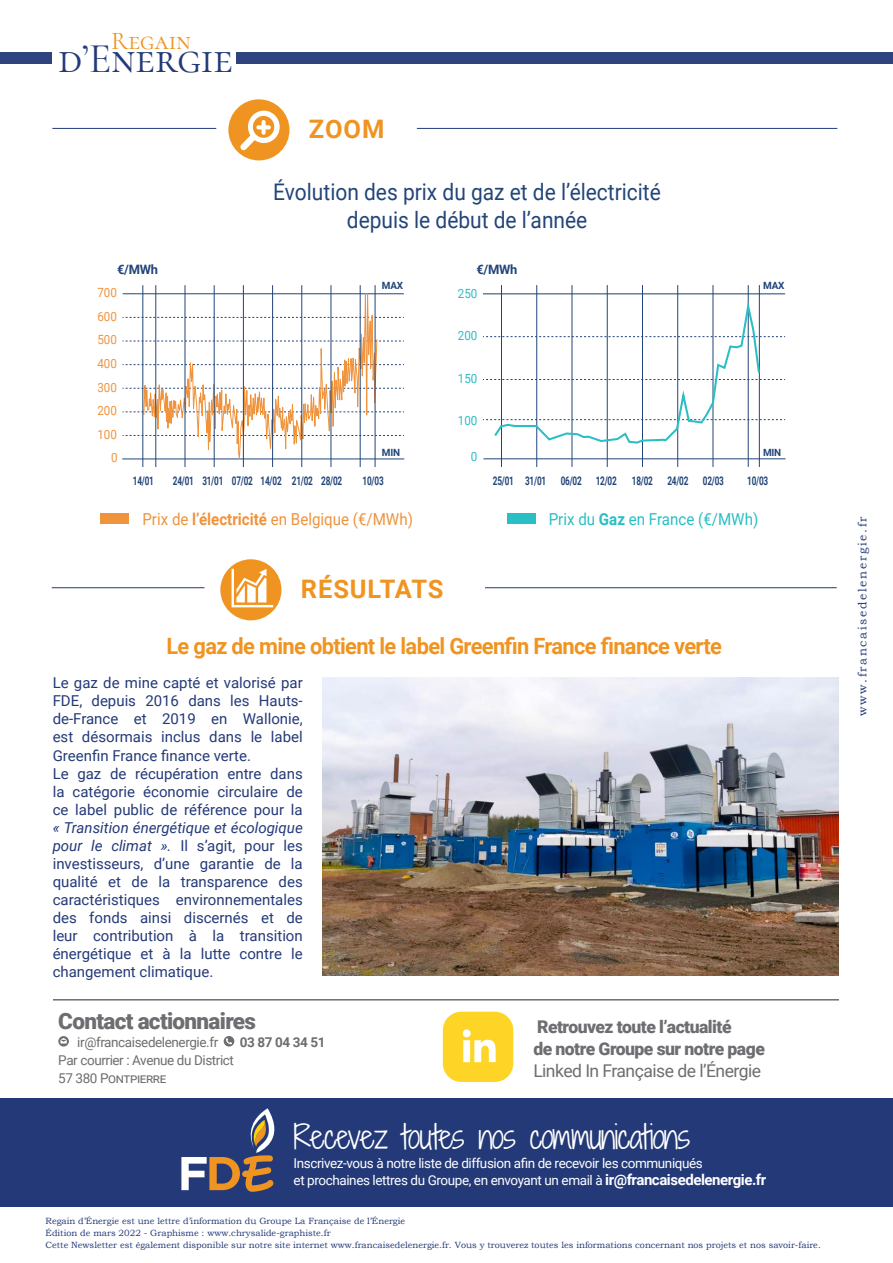
<style>
.page{position:relative;width:893px;height:1263px;background:#fff}
.page>*{position:absolute;margin:0;border:0;box-sizing:border-box;transform-origin:0 0}
.t1{font:42.45px "Cormorant Garamond";color:#243a78}
.t2{font:300 31.5px "Shadows Into";letter-spacing:-.03em;color:#fff}
.t3{font:25.65px "Cormorant Garamond";color:#f09421}
.t4{font:700 25.5px "Roboto";letter-spacing:.035em;color:#f09421}
.t5{font:22.95px/27.5px "Roboto";color:#224579;text-align:center;scale:.92 1}
.t6{font:700 22.5px "Roboto";letter-spacing:-.03em;color:#f09421}
.t7{font:900 22.5px "Roboto";letter-spacing:-.03em;color:#6d6e71}
.t8{font:900 17.55px/22.4px "Roboto";letter-spacing:-.03em;color:#6d6e71}
.t9{font:17.55px "Roboto";letter-spacing:-.03em;color:#6d6e71}
.t10{font:16.5px "Roboto";color:#ef933d;scale:.92 1}
.t11{font:16.5px "Roboto";color:#2abec5;scale:.92 1}
.t12{font:15px/18px "Roboto";color:#243a78}
.t13{font:13.5px/16.5px "Roboto";letter-spacing:-.03em;color:#fff}
.t14{font:13.5px/18px "Roboto";letter-spacing:-.03em;color:#6d6e71}
.t15{font:700 13.5px "Roboto";letter-spacing:-.03em;color:#6d6e71}
.t16{font:700 12.9px "Roboto";letter-spacing:-.025em;color:#224579}
.t17{font:12.6px/23.5px "Roboto";color:#ef933d;text-align:right;scale:.92 1}
.t18{font:12.6px "Roboto";color:#2abec5;scale:.92 1}
.t19{font:700 12px "Roboto";letter-spacing:-.025em;color:#224579;scale:.69 1}
.t20{font:12px "Bookman Old Style";letter-spacing:.14em;color:#243a78}
.t21{font:700 9.9px "Roboto";letter-spacing:-.025em;color:#224579}
.t22{font:9px/12px "Bookman Old Style";color:#243a78}
.s1{font-weight:700}
.s2{font-style:italic}
.s3{font-weight:700;font-size:15px}
</style>
<div class="page">
<div style="left:0;top:53px;width:893px;height:11px;background:#2f447e"></div>
<div style="left:53px;top:42px;width:183px;height:38px;background:#fff"></div>
<hr style="left:52px;top:587px;width:152px;height:1px;background:#243a78">
<hr style="left:457px;top:587px;width:380px;height:1px;background:#243a78">
<div style="left:208px;top:566px;width:277px;height:54px;background:#fff"></div>
<div style="left:220px;top:559px;width:61px;height:61px;background:#f09421;border-radius:50%"></div>
<svg style="left:232px;top:569px;width:41px;height:38px"></svg>
<img style="left:323px;top:677px;width:516px;height:298px">
<div style="left:0;top:1193px;width:893px;height:13px;background:#243a78"></div>
<div style="left:0;top:1099px;width:893px;height:95px;background:#243a78"></div>
<svg style="left:58px;top:1036px;width:11px;height:10px"></svg>
<svg style="left:224px;top:1036px;width:10px;height:10px"></svg>
<hr style="left:53px;top:999px;width:786px;height:1px;background:#6d6e71">
<div style="left:443px;top:1012px;width:70px;height:70px;background:#fed527;border-radius:18px"></div>
<svg style="left:463px;top:1029px;width:33px;height:33px"></svg>
<svg style="left:181px;top:1108px;width:94px;height:84px"></svg>
<div style="left:228px;top:99px;width:61px;height:61px;background:#f09421;border-radius:50%"></div>
<hr style="left:52px;top:128px;width:164px;height:1px;background:#243a78">
<hr style="left:417px;top:128px;width:420px;height:1px;background:#243a78">
<svg style="left:240px;top:111px;width:40px;height:39px"></svg>
<div style="left:507px;top:513px;width:28px;height:10px;background:#2abec5"></div>
<div style="left:101px;top:513px;width:28px;height:10px;background:#ef933d"></div>
<hr style="left:123px;top:293px;width:281px;height:1px;background:#224579">
<svg style="left:123px;top:317px;width:281px;height:1px"></svg>
<svg style="left:123px;top:341px;width:281px;height:1px"></svg>
<svg style="left:123px;top:364px;width:281px;height:1px"></svg>
<svg style="left:123px;top:388px;width:281px;height:1px"></svg>
<svg style="left:123px;top:412px;width:281px;height:1px"></svg>
<svg style="left:123px;top:435px;width:281px;height:1px"></svg>
<hr style="left:122px;top:458px;width:282px;height:1px;background:#224579">
<svg style="left:144px;top:285px;width:234px;height:182px"></svg>
<hr style="left:156px;top:285px;width:1px;height:182px;background:#224579">
<hr style="left:143px;top:285px;width:1px;height:182px;background:#224579">
<hr style="left:375px;top:285px;width:1px;height:182px;background:#224579">
<hr style="left:185px;top:285px;width:1px;height:182px;background:#224579">
<hr style="left:214px;top:285px;width:1px;height:182px;background:#224579">
<hr style="left:243px;top:285px;width:1px;height:182px;background:#224579">
<hr style="left:272px;top:285px;width:1px;height:182px;background:#224579">
<hr style="left:302px;top:285px;width:1px;height:182px;background:#224579">
<hr style="left:331px;top:285px;width:1px;height:182px;background:#224579">
<hr style="left:360px;top:285px;width:1px;height:182px;background:#224579">
<hr style="left:483px;top:293px;width:302px;height:1px;background:#224579">
<hr style="left:483px;top:458px;width:302px;height:1px;background:#224579">
<hr style="left:501px;top:285px;width:1px;height:182px;background:#224579">
<hr style="left:536px;top:285px;width:1px;height:182px;background:#224579">
<hr style="left:572px;top:285px;width:1px;height:182px;background:#224579">
<hr style="left:607px;top:285px;width:1px;height:182px;background:#224579">
<hr style="left:642px;top:285px;width:1px;height:182px;background:#224579">
<hr style="left:677px;top:285px;width:1px;height:182px;background:#224579">
<hr style="left:713px;top:285px;width:1px;height:182px;background:#224579">
<hr style="left:748px;top:285px;width:1px;height:182px;background:#224579">
<hr style="left:759px;top:285px;width:1px;height:182px;background:#224579">
<svg style="left:483px;top:295px;width:302px;height:150px"></svg>
<h3 class="t3" style="left:111px;top:25px;width:81px">Regain</h3>
<h1 class="t1" style="left:58px;top:33px;width:177px">d’Energie</h1>
<p class="t16" style="left:117px;top:260px;width:42px">€/MWh</p>
<p class="t17" style="left:97px;top:280px;width:23px">700</p>
<p class="t17" style="left:97px;top:304px;width:23px">600</p>
<p class="t17" style="left:97px;top:328px;width:23px">500</p>
<p class="t17" style="left:97px;top:351px;width:23px">400</p>
<p class="t17" style="left:97px;top:375px;width:23px">300</p>
<p class="t17" style="left:97px;top:398px;width:23px">200</p>
<p class="t17" style="left:97px;top:422px;width:23px">100<br>0</p>
<h3 class="t4" style="left:309px;top:111px;width:77px">ZOOM</h3>
<h3 class="t5" style="left:273px;top:178px;width:423px">Évolution des prix du gaz et de l’électricité depuis le début de l’année</h3>
<p class="t21" style="left:382px;top:279px;width:23px">MAX</p>
<p class="t21" style="left:382px;top:446px;width:20px">MIN</p>
<p class="t16" style="left:477px;top:260px;width:42px">€/MWh</p>
<p class="t18" style="left:458px;top:285px;width:23px">250</p>
<p class="t18" style="left:458px;top:326px;width:23px">200</p>
<p class="t18" style="left:458px;top:370px;width:23px">150</p>
<p class="t18" style="left:458px;top:411px;width:23px">100</p>
<p class="t18" style="left:471px;top:448px;width:9px">0</p>
<p class="t21" style="left:763px;top:279px;width:23px">MAX</p>
<p class="t21" style="left:763px;top:446px;width:20px">MIN</p>
<p class="t19" style="left:133px;top:473px;width:32px">14/01</p>
<p class="t19" style="left:173px;top:473px;width:247px">24/01 31/01 07/02 14/02 21/02 28/02</p>
<p class="t19" style="left:363px;top:473px;width:32px">10/03</p>
<p class="t19" style="left:493px;top:473px;width:181px">25/01 31/01 06/02 12/02</p>
<p class="t19" style="left:632px;top:473px;width:135px">18/02 24/02 02/03</p>
<p class="t19" style="left:747px;top:473px;width:32px">10/03</p>
<p class="t10" style="left:142px;top:507px;width:296px">Prix de <span class="s1">l’électricité</span> en Belgique (€/MWh)</p>
<p class="t11" style="left:549px;top:507px;width:229px">Prix du <span class="s1">Gaz</span> en France (€/MWh)</p>
<h3 class="t4" style="left:301px;top:571px;width:144px">RÉSULTATS</h3>
<h3 class="t6" style="left:166px;top:631px;width:557px">Le gaz de mine obtient le label Greenfin France finance verte</h3>
<p class="t12" style="left:53px;top:674px;width:252px">Le gaz de mine capté et valorisé par FDE, depuis 2016 dans les Hauts&shy;de-France et 2019 en Wallonie, est désormais inclus dans le label Greenfin France finance verte.<br>Le gaz de récupération entre dans la catégorie économie circulaire de ce label public de référence pour la</p>
<p class="t12" style="left:53px;top:818px;width:252px;text-align:justify"><span class="s2">« Transition énergétique et écologique pour le climat ».</span> Il s’agit, pour les investisseurs, d’une garantie de la qualité et de la transparence des caractéristiques environnementales des fonds ainsi discernés et de leur contribution à la transition énergétique et à la lutte contre le changement climatique.</p>
<h3 class="t7" style="left:58px;top:1005px;width:199px">Contact actionnaires</h3>
<p class="t14" style="left:77px;top:1032px;width:142px">ir@francaisedelenergie.fr</p>
<p class="t15" style="left:240px;top:1032px;width:87px">03 87 04 34 51</p>
<p class="t14" style="left:58px;top:1050px;width:177px">Par courrier : Avenue du District<br>57 380 Pontpierre</p>
<p class="t8" style="left:533px;top:1015px;width:233px">Retrouvez toute l’actualité<br>de notre Groupe sur notre page</p>
<p class="t9" style="left:533px;top:1059px;width:229px">Linked In Française de l’Énergie</p>
<h2 class="t2" style="left:294px;top:1113px;width:398px">Recevez toutes nos communications</h2>
<p class="t13" style="left:294px;top:1154px;width:474px">Inscrivez-vous à notre liste de diffusion afin de recevoir les communiqués<br>et prochaines lettres du Groupe, en envoyant un email à <span class="s3">ir@francaisedelenergie.fr</span></p>
<p class="t22" style="left:46px;top:1215px;width:777px">Regain d’Énergie est une lettre d’information du Groupe La Française de l’Énergie<br>Édition de mars 2022 - Graphisme : www.chrysalide-graphiste.fr<br>Cette Newsletter est également disponible sur notre site internet www.francaisedelenergie.fr. Vous y trouverez toutes les informations concernant nos projets et nos savoir-faire.</p>
<p class="t20" style="left:855px;top:716px;width:201px;rotate:-90deg">www.francaisedelenergie.fr</p>
</div>
